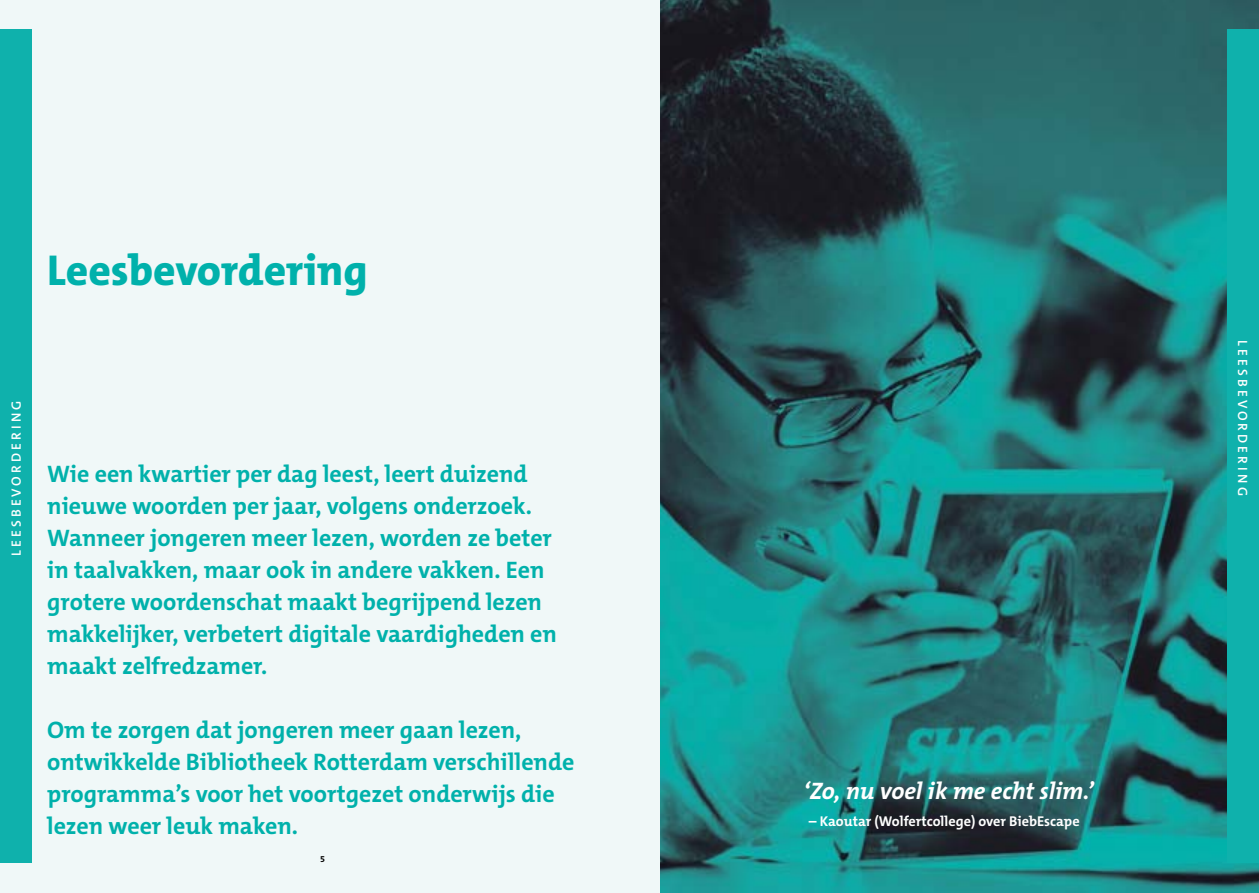
<style>
.page{position:relative;width:1259px;height:893px;background:#fff}
.page>*{position:absolute;margin:0;border:0;box-sizing:border-box;transform-origin:0 0}
.t1{font:800 43.5px "The Mix C5";color:#00b1ab}
.t2{font:700 24px/32px "The Mix C5";color:#00b1ab}
.t3{font:italic 700 24px "The Mix C5";color:#fff}
.t4{font:700 14.25px "The Mix C5";color:#fff}
.t5{font:600 13.5px "The Mix C5";letter-spacing:.23em;color:#fff}
.t6{font:700 9px "The Mix C5";color:#000}
</style>
<div class="page">
<div style="left:0;top:0;width:674px;height:893px;background:#f0f8f8"></div>
<img style="left:660px;top:0;width:599px;height:893px">
<div style="left:0;top:30px;width:31px;height:833px;background:#0fb1ac"></div>
<div style="left:1227px;top:30px;width:32px;height:833px;background:#0fb1ac"></div>
<h1 class="t1" style="left:47px;top:242px;width:322px">Leesbevordering</h1>
<p class="t5" style="left:7px;top:556px;width:157px;rotate:-90deg">LEESBEVORDERING</p>
<p class="t2" style="left:47px;top:458px;width:511px">Wie een kwartier per dag leest, leert duizend nieuwe woorden per jaar, volgens onderzoek.<br>Wanneer jongeren meer lezen, worden ze beter in taalvakken, maar ook in andere vakken. Een grotere woordenschat maakt begrijpend lezen makkelijker, verbetert digitale vaardigheden en maakt zelfredzamer.</p>
<p class="t2" style="left:47px;top:714px;width:529px">Om te zorgen dat jongeren meer gaan lezen, ontwikkelde Bibliotheek Rotterdam verschillende programma’s voor het voortgezet onderwijs die lezen weer leuk maken.</p>
<p class="t6" style="left:320px;top:853px;width:6px">5</p>
<p class="t3" style="left:803px;top:775px;width:292px">‘Zo, nu voel ik me echt slim.’</p>
<p class="t4" style="left:809px;top:811px;width:272px">– Kaoutar (Wolfertcollege) over BiebEscape</p>
<p class="t5" style="left:1251px;top:340px;width:157px;rotate:90deg">LEESBEVORDERING</p>
</div>
